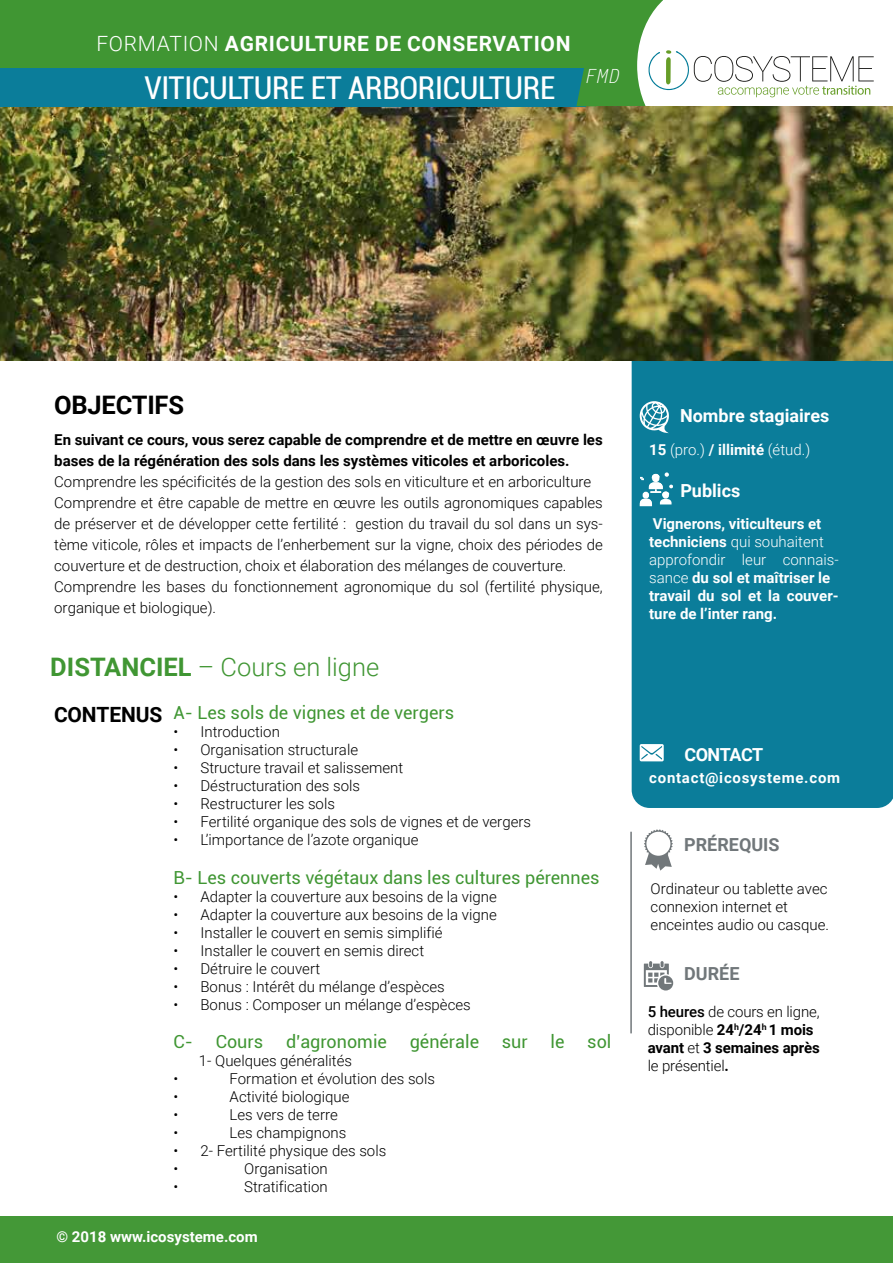
<style>
.page{position:relative;width:893px;height:1263px;background:#fff}
.page>*{position:absolute;margin:0;border:0;box-sizing:border-box;transform-origin:0 0}
.t1{font:condensed 31.5px "Roboto";letter-spacing:-.01em;color:#fff}
.t2{font:300 25.5px "Roboto";color:#409633}
.t3{font:700 25.5px "Roboto";letter-spacing:-.01em;color:#000}
.t4{font:700 21px "Roboto";letter-spacing:.035em;color:#fff}
.t5{font:700 21px "Roboto";letter-spacing:-.01em;color:#000}
.t6{font:italic 19.5px "Letter Gothic Std";color:#fff}
.t7{font:18px "Roboto";color:#409633}
.t8{font:700 18px "Roboto";color:#fff}
.t9{font:700 18px "Roboto";color:#71777a}
.t10{font:700 18px "Roboto";letter-spacing:-.025em;color:#fff}
.t11{font:300 15px/18px "Roboto";color:#000}
.t12{font:700 15px/18px "Roboto";color:#fff}
.t13{font:700 15px/21px "Roboto";color:#000}
.t14{font:300 15px "Roboto";color:#fff}
.t15{font:700 15px "Roboto";letter-spacing:.05em;color:#fff}
.s1{font-weight:300}
.s2{font-weight:700}
.s3{font-weight:500}
</style>
<div class="page">
<div style="left:0;top:1216px;width:893px;height:47px;background:#409633"></div>
<div style="left:632px;top:360px;width:261px;height:448px;background:#0b7d9a"></div>
<div style="left:0;top:0;width:662px;height:106px;background:#409633"></div>
<img style="left:0;top:107px;width:893px;height:253px">
<div style="left:0;top:68px;width:586px;height:38px;background:#0b7d9a"></div>
<svg style="left:637px;top:0;width:237px;height:146px"></svg>
<svg style="left:576px;top:68px;width:10px;height:38px"></svg>
<svg style="left:639px;top:472px;width:34px;height:35px"></svg>
<div style="left:662px;top:492px;width:7px;height:7px;border:2px solid #fff;border-radius:2px"></div>
<svg style="left:640px;top:744px;width:24px;height:17px"></svg>
<hr style="left:630px;top:832px;width:2px;height:201px;background:#71777a">
<svg style="left:644px;top:829px;width:29px;height:42px"></svg>
<svg style="left:638px;top:401px;width:31px;height:32px"></svg>
<svg style="left:644px;top:961px;width:29px;height:29px"></svg>
<h3 class="t4" style="left:96px;top:29px;width:476px"><span class="s1">FORMATION</span> AGRICULTURE DE CONSERVATION</h3>
<h1 class="t1" style="left:144px;top:66px;width:412px">VITICULTURE ET ARBORICULTURE</h1>
<h3 class="t6" style="left:584px;top:65px;width:37px">FMD</h3>
<h2 class="t3" style="left:54px;top:387px;width:132px">OBJECTIFS</h2>
<p class="t13" style="left:54px;top:429px;width:550px">En suivant ce cours, vous serez capable de comprendre et de mettre en œuvre les bases de la régénération des sols dans les systèmes viticoles et arboricoles.</p>
<p class="t11" style="left:54px;top:471px;width:550px;line-height:21px">Comprendre les spécificités de la gestion des sols en viticulture et en arboriculture Comprendre et être capable de mettre en œuvre les outils agronomiques capables de préserver et de développer cette fertilité : gestion du travail du sol dans un sys&shy;tème viticole, rôles et impacts de l’enherbement sur la vigne, choix des périodes de couverture et de destruction, choix et élaboration des mélanges de couverture.<br>Comprendre les bases du fonctionnement agronomique du sol (fertilité physique, organique et biologique).</p>
<p class="t8" style="left:680px;top:478px;width:61px">Publics</p>
<p class="t8" style="left:680px;top:403px;width:151px">Nombre stagiaires</p>
<p class="t14" style="left:649px;top:439px;width:163px"><span class="s2">15</span> (pro.) <span class="s2">/ illimité</span> (étud.)</p>
<p class="t12" style="left:649px;top:514px;width:191px">Vignerons, viticulteurs et techniciens <span class="s1">qui souhaitent approfondir leur connais&shy;sance</span> du sol et maîtriser le travail du sol et la couver&shy;ture de l’inter rang.</p>
<h2 class="t2" style="left:50px;top:649px;width:330px"><span class="s2">DISTANCIEL</span> – Cours en ligne</h2>
<h3 class="t5" style="left:54px;top:699px;width:110px">CONTENUS</h3>
<p class="t7" style="left:173px;top:700px;width:282px">A- Les sols de vignes et de vergers</p>
<p class="t11" style="left:173px;top:722px;width:108px">• Introduction</p>
<p class="t11" style="left:173px;top:740px;width:186px">• Organisation structurale</p>
<p class="t11" style="left:173px;top:758px;width:231px">• Structure travail et salissement</p>
<p class="t11" style="left:173px;top:776px;width:188px">• Déstructuration des sols</p>
<p class="t11" style="left:173px;top:794px;width:163px">• Restructurer les sols</p>
<p class="t11" style="left:173px;top:812px;width:359px">• Fertilité organique des sols de vignes et de vergers</p>
<p class="t11" style="left:173px;top:830px;width:247px">• L’importance de l’azote organique</p>
<p class="t7" style="left:173px;top:865px;width:428px">B- Les couverts végétaux dans les cultures pérennes</p>
<p class="t11" style="left:173px;top:887px;width:325px">• Adapter la couverture aux besoins de la vigne</p>
<p class="t11" style="left:173px;top:905px;width:325px">• Adapter la couverture aux besoins de la vigne</p>
<p class="t11" style="left:173px;top:923px;width:271px">• Installer le couvert en semis simplifié</p>
<p class="t11" style="left:173px;top:941px;width:252px">• Installer le couvert en semis direct</p>
<p class="t11" style="left:173px;top:959px;width:148px">• Détruire le couvert</p>
<p class="t11" style="left:173px;top:977px;width:273px">• Bonus : Intérêt du mélange d’espèces</p>
<p class="t11" style="left:173px;top:995px;width:299px">• Bonus : Composer un mélange d’espèces</p>
<p class="t7" style="left:173px;top:1029px;width:21px">C-</p>
<p class="t7" style="left:216px;top:1029px;width:49px">Cours</p>
<p class="t7" style="left:286px;top:1029px;width:102px">d’agronomie</p>
<p class="t7" style="left:410px;top:1029px;width:71px">générale</p>
<p class="t7" style="left:502px;top:1029px;width:27px">sur</p>
<p class="t7" style="left:551px;top:1029px;width:15px">le</p>
<p class="t7" style="left:587px;top:1029px;width:26px">sol</p>
<p class="t11" style="left:199px;top:1051px;width:155px">1- Quelques généralités</p>
<p class="t11" style="left:173px;top:1069px;width:6px">•</p>
<p class="t11" style="left:230px;top:1069px;width:207px">Formation et évolution des sols</p>
<p class="t11" style="left:173px;top:1087px;width:6px">•</p>
<p class="t11" style="left:230px;top:1087px;width:121px">Activité biologique</p>
<p class="t11" style="left:173px;top:1105px;width:6px">•</p>
<p class="t11" style="left:230px;top:1105px;width:110px">Les vers de terre</p>
<p class="t11" style="left:173px;top:1123px;width:6px">•</p>
<p class="t11" style="left:230px;top:1123px;width:118px">Les champignons</p>
<p class="t11" style="left:173px;top:1141px;width:214px">• 2- Fertilité physique des sols •</p>
<p class="t11" style="left:244px;top:1159px;width:85px">Organisation</p>
<p class="t11" style="left:173px;top:1177px;width:6px">•</p>
<p class="t11" style="left:244px;top:1177px;width:85px">Stratification</p>
<p class="t12" style="left:56px;top:1227px;width:203px">© 2018 www.icosysteme.com</p>
<p class="t10" style="left:684px;top:742px;width:81px">CONTACT</p>
<p class="t15" style="left:649px;top:767px;width:192px">contact@icosysteme.com</p>
<p class="t9" style="left:684px;top:832px;width:97px">PRÉREQUIS</p>
<p class="t11" style="left:651px;top:879px;width:180px">Ordinateur ou tablette avec connexion internet et enceintes audio ou casque.</p>
<p class="t9" style="left:684px;top:961px;width:57px">DURÉE</p>
<p class="t11" style="left:648px;top:1002px;width:174px"><span class="s3">5 heures</span> de cours en ligne, disponible <span class="s2">24</span><sup>h</sup><span class="s2">/24</span><sup>h</sup> <span class="s2">1 mois avant</span> et <span class="s2">3 semaines après </span>le présentiel<span class="s2">.</span></p>
</div>
